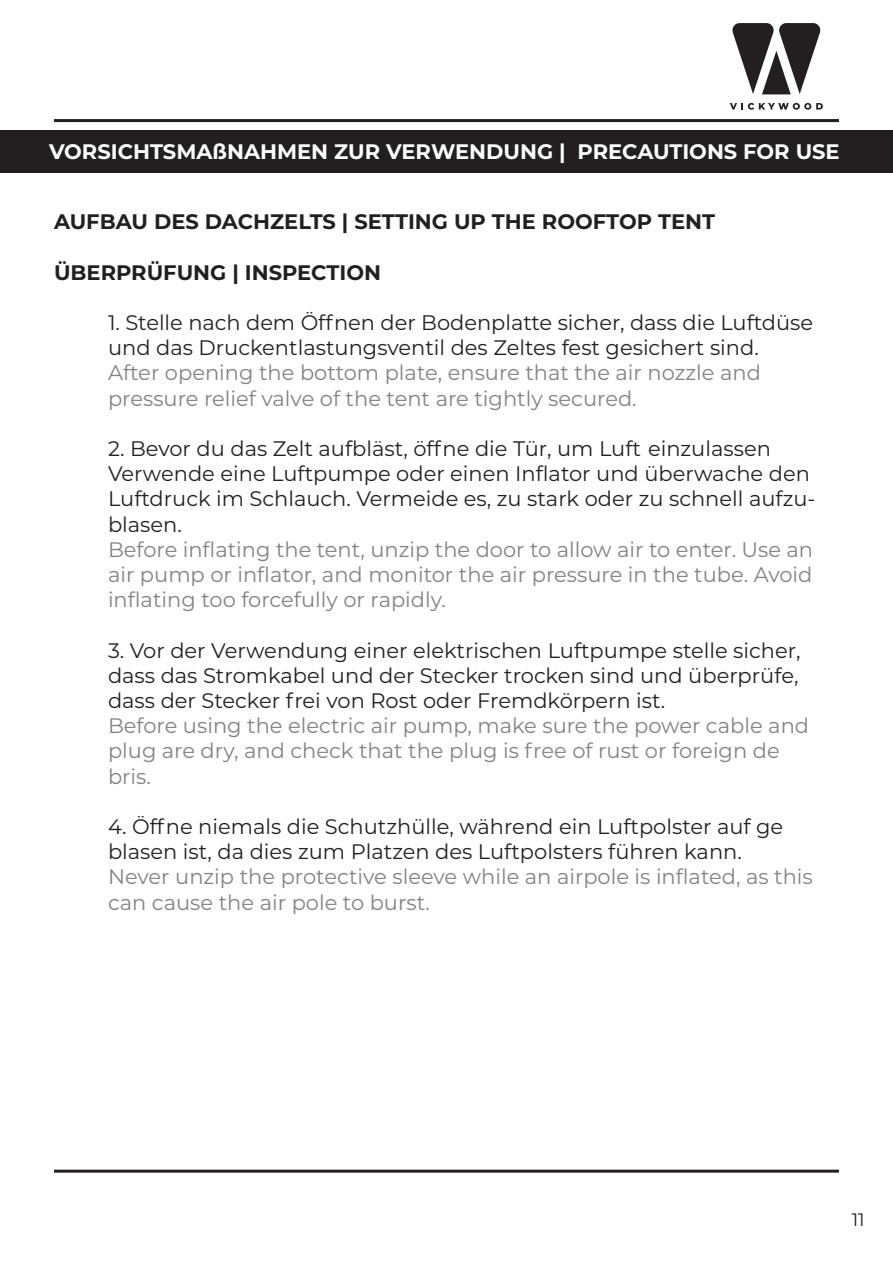
<style>
.page{position:relative;width:893px;height:1263px;background:#fff}
.page>*{position:absolute;margin:0;border:0;box-sizing:border-box;transform-origin:0 0}
.t1{font:21px/25.2px "Montserrat";color:#808285}
.t2{font:21px/25.2px "Montserrat";color:#231f20}
.t3{font:700 21px "Montserrat";color:#231f20}
.t4{font:700 21px "Montserrat";color:#fff}
.t5{font:18px "Montserrat";color:#231f20}
.s1{color:#808285}
.s2{color:#231f20}
</style>
<div class="page">
<hr style="left:54px;top:119px;width:785px;height:3px;background:#231f20">
<hr style="left:54px;top:1170px;width:785px;height:3px;background:#231f20">
<svg style="left:730px;top:103px;width:93px;height:7px"></svg>
<svg style="left:732px;top:23px;width:89px;height:71px"></svg>
<div style="left:0;top:130px;width:893px;height:43px;background:#231f20"></div>
<p class="t4" style="left:49px;top:137px;width:792px">VORSICHTSMAßNAHMEN ZUR VERWENDUNG | PRECAUTIONS FOR USE</p>
<p class="t3" style="left:54px;top:207px;width:663px">AUFBAU DES DACHZELTS | SETTING UP THE ROOFTOP TENT</p>
<p class="t3" style="left:54px;top:257px;width:329px">ÜBERPRÜFUNG | INSPECTION</p>
<p class="t2" style="left:108px;top:309px;width:707px">1. Stelle nach dem Öffnen der Bodenplatte sicher, dass die Luftdüse und das Druckentlastungsventil des Zeltes fest gesichert sind.<br><span class="s1">After opening the bottom plate, ensure that the air nozzle and pressure relief valve of the tent are tightly secured.</span></p>
<p class="t2" style="left:108px;top:435px;width:664px">2. Bevor du das Zelt aufbläst, öffne die Tür, um Luft einzulassen</p>
<p class="t2" style="left:108px;top:460px;width:709px">Verwende eine Luftpumpe oder einen Inflator und überwache den<br>Luftdruck im Schlauch. Vermeide es, zu stark oder zu schnell aufzu&shy;blasen.</p>
<p class="t1" style="left:108px;top:536px;width:707px;text-align:justify">Before inflating the tent, unzip the door to allow air to enter. Use an air pump or inflator, and monitor the air pressure in the tube. Avoid inflating too forcefully or rapidly.</p>
<p class="t2" style="left:108px;top:637px;width:694px">3. Vor der Verwendung einer elektrischen Luftpumpe stelle sicher,</p>
<p class="t1" style="left:108px;top:662px;width:703px"><span class="s2">dass das Stromkabel und der Stecker trocken sind und überprüfe, dass der Stecker frei von Rost oder Fremdkörpern ist.<br></span>Before using the electric air pump, make sure the power cable and plug are dry, and check that the plug is free of rust or foreign de bris.</p>
<p class="t2" style="left:108px;top:813px;width:677px">4. Öffne niemals die Schutzhülle, während ein Luftpolster auf ge</p>
<p class="t1" style="left:108px;top:838px;width:706px"><span class="s2">blasen ist, da dies zum Platzen des Luftpolsters führen kann.<br></span>Never unzip the protective sleeve while an airpole is inflated, as this can cause the air pole to burst.</p>
<p class="t5" style="left:852px;top:1208px;width:14px">11</p>
</div>
